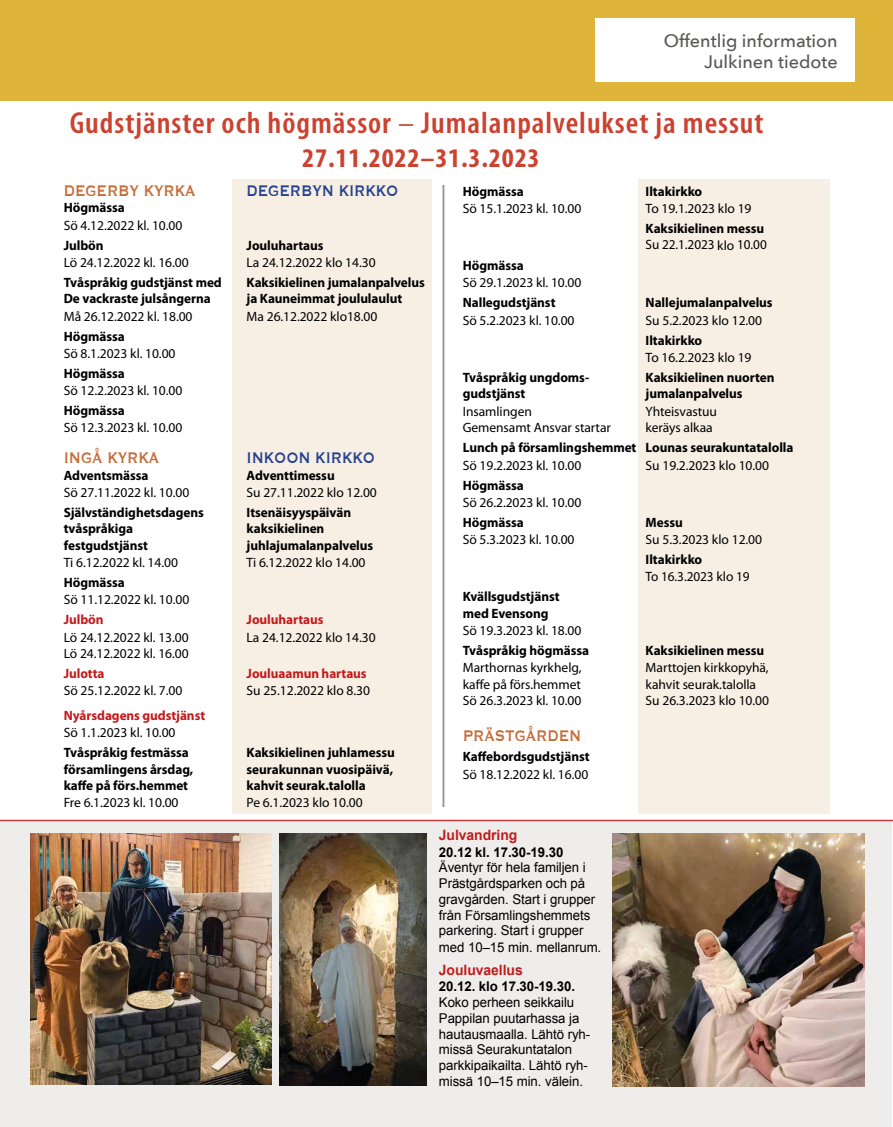
<style>
.page{position:relative;width:893px;height:1127px;background:#fff}
.page>*{position:absolute;margin:0;border:0;box-sizing:border-box;transform-origin:0 0}
.t1{font:600 condensed 30.6px "Myriad Pro";letter-spacing:.03em;color:#cb4230;scale:1.05 1}
.t2{font:700 condensed 27px "Myriad Pro";letter-spacing:.03em;color:#cb4230;scale:1.05 1}
.t3{font:19.95px "Copperplate";letter-spacing:-.005em;color:#c56c38;scale:.79 1}
.t4{font:19.95px "Copperplate";letter-spacing:-.005em;color:#24418e;scale:.79 1}
.t5{font:500 18px/21.6px "Avenir Next";color:#575756;text-align:right}
.t6{font:700 14.25px "Arial";letter-spacing:-.005em;color:#c21b1c}
.t7{font:13.5px "Myriad Pro";letter-spacing:-.005em;color:#000}
.t8{font:700 13.5px/16.5px "Myriad Pro";letter-spacing:-.005em;color:#000}
.t9{font:13.5px/15.9px "Arial";letter-spacing:-.005em;color:#000}
.t10{font:700 13.5px "Myriad Pro";letter-spacing:-.005em;color:#c21b1c}
.t11{font:700 13.5px "Arial";letter-spacing:-.005em;color:#000}
.s1{font-weight:400}
</style>
<div class="page">
<div style="left:0;top:820px;width:892px;height:307px;background:#ede9e9"></div>
<div style="left:0;top:0;width:893px;height:101px;background:#deb538"></div>
<div style="left:232px;top:179px;width:200px;height:634px;background:#f8efe4"></div>
<div style="left:638px;top:179px;width:191px;height:634px;background:#f8efe4"></div>
<hr style="left:443px;top:185px;width:1px;height:622px;background:#929292">
<div style="left:595px;top:18px;width:260px;height:64px;background:#fff"></div>
<hr style="left:0;top:820px;width:893px;height:1px;background:#c21b1c">
<img style="left:279px;top:833px;width:147px;height:252px">
<img style="left:613px;top:833px;width:251px;height:253px">
<img style="left:31px;top:833px;width:240px;height:251px">
<h3 class="t5" style="left:664px;top:29px;width:175px">Offentlig information<br>Julkinen tiedote</h3>
<h1 class="t1" style="left:70px;top:107px;width:662px">Gudstjänster och högmässor <span class="s1">–</span> Jumalanpalvelukset ja messut</h1>
<h2 class="t2" style="left:302px;top:143px;width:228px">27.11.2022–31.3.2023</h2>
<h3 class="t3" style="left:64px;top:177px;width:168px">DEGERBY KYRKA</h3>
<h3 class="t4" style="left:247px;top:177px;width:194px">DEGERBYN KIRKKO</h3>
<p class="t8" style="left:64px;top:200px;width:62px">Högmässa</p>
<p class="t7" style="left:64px;top:218px;width:120px">Sö 4.12.2022 kl. 10.00</p>
<p class="t8" style="left:64px;top:237px;width:41px">Julbön</p>
<p class="t8" style="left:247px;top:237px;width:78px">Jouluhartaus</p>
<p class="t7" style="left:64px;top:255px;width:126px">Lö 24.12.2022 kl. 16.00</p>
<p class="t7" style="left:247px;top:255px;width:130px">La 24.12.2022 klo 14.30</p>
<p class="t8" style="left:64px;top:274px;width:160px">Tvåspråkig gudstjänst med</p>
<p class="t8" style="left:247px;top:274px;width:180px">Kaksikielinen jumalanpalvelus</p>
<p class="t8" style="left:64px;top:291px;width:148px">De vackraste julsångerna</p>
<p class="t8" style="left:247px;top:291px;width:157px">ja Kauneimmat joululaulut</p>
<p class="t7" style="left:64px;top:309px;width:130px">Må 26.12.2022 kl. 18.00</p>
<p class="t7" style="left:247px;top:309px;width:132px">Ma 26.12.2022 klo18.00</p>
<p class="t8" style="left:64px;top:328px;width:62px">Högmässa</p>
<p class="t7" style="left:64px;top:346px;width:113px">Sö 8.1.2023 kl. 10.00</p>
<p class="t8" style="left:64px;top:365px;width:62px">Högmässa</p>
<p class="t7" style="left:64px;top:383px;width:120px">Sö 12.2.2023 kl. 10.00</p>
<p class="t8" style="left:64px;top:402px;width:62px">Högmässa</p>
<p class="t7" style="left:64px;top:420px;width:120px">Sö 12.3.2023 kl. 10.00</p>
<h3 class="t3" style="left:64px;top:445px;width:122px">INGÅ KYRKA</h3>
<h3 class="t4" style="left:247px;top:445px;width:164px">INKOON KIRKKO</h3>
<p class="t8" style="left:64px;top:467px;width:86px">Adventsmässa</p>
<p class="t8" style="left:247px;top:467px;width:90px">Adventtimessu</p>
<p class="t7" style="left:64px;top:485px;width:127px">Sö 27.11.2022 kl. 10.00</p>
<p class="t7" style="left:247px;top:485px;width:132px">Su 27.11.2022 klo 12.00</p>
<p class="t8" style="left:64px;top:504px;width:142px">Självständighetsdagens</p>
<p class="t8" style="left:247px;top:504px;width:106px">Itsenäisyyspäivän</p>
<p class="t8" style="left:64px;top:521px;width:71px">tvåspråkiga</p>
<p class="t8" style="left:247px;top:521px;width:79px">kaksikielinen</p>
<p class="t8" style="left:64px;top:537px;width:86px">festgudstjänst</p>
<p class="t8" style="left:247px;top:537px;width:128px">juhlajumalanpalvelus</p>
<p class="t7" style="left:64px;top:555px;width:116px">Ti 6.12.2022 kl. 14.00</p>
<p class="t7" style="left:247px;top:555px;width:120px">Ti 6.12.2022 klo 14.00</p>
<p class="t8" style="left:64px;top:574px;width:62px">Högmässa</p>
<p class="t7" style="left:64px;top:592px;width:127px">Sö 11.12.2022 kl. 10.00</p>
<p class="t10" style="left:64px;top:612px;width:41px">Julbön</p>
<p class="t10" style="left:247px;top:612px;width:78px">Jouluhartaus</p>
<p class="t7" style="left:64px;top:630px;width:126px">Lö 24.12.2022 kl. 13.00</p>
<p class="t7" style="left:247px;top:630px;width:130px">La 24.12.2022 klo 14.30</p>
<p class="t7" style="left:64px;top:646px;width:126px">Lö 24.12.2022 kl. 16.00</p>
<p class="t10" style="left:64px;top:666px;width:42px">Julotta</p>
<p class="t10" style="left:247px;top:666px;width:122px">Jouluaamun hartaus</p>
<p class="t7" style="left:64px;top:683px;width:120px">Sö 25.12.2022 kl. 7.00</p>
<p class="t7" style="left:247px;top:683px;width:125px">Su 25.12.2022 klo 8.30</p>
<p class="t10" style="left:64px;top:707px;width:143px">Nyårsdagens gudstjänst</p>
<p class="t7" style="left:64px;top:725px;width:113px">Sö 1.1.2023 kl. 10.00</p>
<p class="t8" style="left:64px;top:744px;width:127px">Tvåspråkig festmässa</p>
<p class="t8" style="left:247px;top:744px;width:150px">Kaksikielinen juhlamessu</p>
<p class="t8" style="left:64px;top:761px;width:131px">församlingens årsdag,</p>
<p class="t8" style="left:247px;top:761px;width:148px">seurakunnan vuosipäivä,</p>
<p class="t8" style="left:64px;top:777px;width:126px">kaffe på förs.hemmet</p>
<p class="t8" style="left:247px;top:777px;width:121px">kahvit seurak.talolla</p>
<p class="t7" style="left:64px;top:795px;width:116px">Fre 6.1.2023 kl. 10.00</p>
<p class="t7" style="left:247px;top:795px;width:117px">Pe 6.1.2023 klo 10.00</p>
<p class="t8" style="left:463px;top:183px;width:62px">Högmässa</p>
<p class="t8" style="left:646px;top:183px;width:58px">Iltakirkko</p>
<p class="t7" style="left:463px;top:201px;width:120px">Sö 15.1.2023 kl. 10.00</p>
<p class="t7" style="left:646px;top:201px;width:107px">To 19.1.2023 klo 19</p>
<p class="t8" style="left:646px;top:220px;width:120px">Kaksikielinen messu</p>
<p class="t7" style="left:646px;top:238px;width:123px">Su 22.1.2023 klo 10.00</p>
<p class="t8" style="left:463px;top:258px;width:62px">Högmässa</p>
<p class="t7" style="left:463px;top:276px;width:120px">Sö 29.1.2023 kl. 10.00</p>
<p class="t8" style="left:463px;top:295px;width:94px">Nallegudstjänst</p>
<p class="t8" style="left:646px;top:295px;width:129px">Nallejumalanpalvelus</p>
<p class="t7" style="left:463px;top:313px;width:113px">Sö 5.2.2023 kl. 10.00</p>
<p class="t7" style="left:646px;top:313px;width:118px">Su 5.2.2023 klo 12.00</p>
<p class="t8" style="left:646px;top:332px;width:58px">Iltakirkko</p>
<p class="t7" style="left:646px;top:350px;width:107px">To 16.2.2023 klo 19</p>
<p class="t8" style="left:463px;top:369px;width:128px">Tvåspråkig ungdoms-</p>
<p class="t8" style="left:646px;top:369px;width:130px">Kaksikielinen nuorten</p>
<p class="t8" style="left:463px;top:386px;width:64px">gudstjänst</p>
<p class="t8" style="left:646px;top:386px;width:98px">jumalanpalvelus</p>
<p class="t7" style="left:463px;top:404px;width:71px">Insamlingen</p>
<p class="t7" style="left:646px;top:404px;width:73px">Yhteisvastuu</p>
<p class="t7" style="left:463px;top:420px;width:150px">Gemensamt Ansvar startar</p>
<p class="t7" style="left:646px;top:420px;width:69px">keräys alkaa</p>
<p class="t8" style="left:463px;top:440px;width:332px">Lunch på församlingshemmet Lounas seurakuntatalolla</p>
<p class="t7" style="left:463px;top:458px;width:120px">Sö 19.2.2023 kl. 10.00</p>
<p class="t7" style="left:646px;top:458px;width:125px">Su 19.2.2023 klo 10.00</p>
<p class="t8" style="left:463px;top:477px;width:62px">Högmässa</p>
<p class="t7" style="left:463px;top:495px;width:120px">Sö 26.2.2023 kl. 10.00</p>
<p class="t8" style="left:463px;top:514px;width:62px">Högmässa</p>
<p class="t8" style="left:646px;top:514px;width:39px">Messu</p>
<p class="t7" style="left:463px;top:532px;width:113px">Sö 5.3.2023 kl. 10.00</p>
<p class="t7" style="left:646px;top:532px;width:118px">Su 5.3.2023 klo 12.00</p>
<p class="t8" style="left:646px;top:551px;width:58px">Iltakirkko</p>
<p class="t7" style="left:646px;top:569px;width:106px">To 16.3.2023 klo 19</p>
<p class="t8" style="left:463px;top:589px;width:98px">Kvällsgudstjänst med Evensong</p>
<p class="t7" style="left:463px;top:623px;width:120px">Sö 19.3.2023 kl. 18.00</p>
<p class="t8" style="left:463px;top:642px;width:128px">Tvåspråkig högmässa</p>
<p class="t8" style="left:646px;top:642px;width:120px">Kaksikielinen messu</p>
<p class="t7" style="left:463px;top:660px;width:120px">Marthornas kyrkhelg,</p>
<p class="t7" style="left:646px;top:660px;width:125px">Marttojen kirkkopyhä,</p>
<p class="t7" style="left:463px;top:677px;width:120px">kaffe på förs.hemmet</p>
<p class="t7" style="left:646px;top:677px;width:112px">kahvit seurak.talolla</p>
<p class="t7" style="left:463px;top:693px;width:120px">Sö 26.3.2023 kl. 10.00</p>
<p class="t7" style="left:646px;top:693px;width:125px">Su 26.3.2023 klo 10.00</p>
<h3 class="t3" style="left:463px;top:722px;width:152px">PRÄSTGÅRDEN</h3>
<p class="t8" style="left:463px;top:749px;width:128px">Kaffebordsgudstjänst</p>
<p class="t7" style="left:463px;top:767px;width:127px">Sö 18.12.2022 kl. 16.00</p>
<p class="t6" style="left:439px;top:826px;width:80px">Julvandring</p>
<p class="t11" style="left:439px;top:843px;width:126px">20.12 kl. 17.30-19.30</p>
<p class="t9" style="left:439px;top:860px;width:164px">Äventyr för hela familjen i<br>Prästgårdsparken och på gravgården. Start i grupper från Församlingshemmets parkering. Start i grupper med 10–15 min. mellanrum.</p>
<p class="t6" style="left:439px;top:960px;width:85px">Jouluvaellus</p>
<p class="t11" style="left:439px;top:977px;width:138px">20.12. klo 17.30-19.30.</p>
<p class="t9" style="left:439px;top:994px;width:153px">Koko perheen seikkailu<br>Pappilan puutarhassa ja hautausmaalla. Lähtö ryh&shy;missä Seurakuntatalon parkkipaikailta. Lähtö ryh&shy;missä 10–15 min. välein.</p>
</div>
